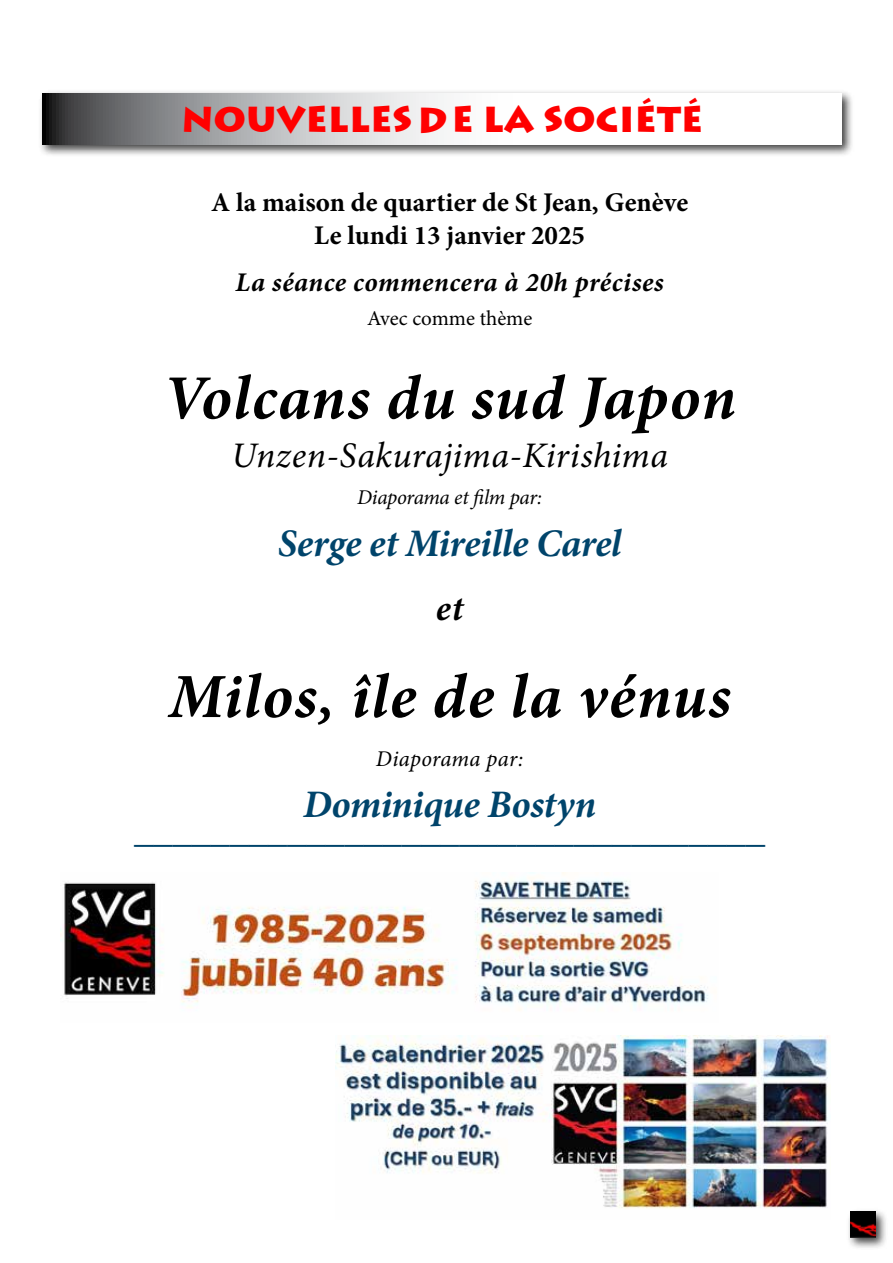
<style>
.page{position:relative;width:893px;height:1263px;background:#fff}
.page>*{position:absolute;margin:0;border:0;box-sizing:border-box;transform-origin:0 0}
.t1{font:italic 700 63px "Minion Pro";letter-spacing:.02em;color:#000}
.t2{font:italic 700 39px "Minion Pro";letter-spacing:-.01em;color:#00446b}
.t3{font:italic 36px "Minion Pro";letter-spacing:.005em;color:#000}
.t4{font:700 36px "Lithograph";color:#f00}
.t5{font:italic 700 36px "Minion Pro";color:#000}
.t6{font:700 27px/33.8px "Minion Pro";color:#000;text-align:center}
.t7{font:italic 700 27px "Minion Pro";letter-spacing:.02em;color:#000}
.t8{font:italic 22.5px "Minion Pro";letter-spacing:.01em;color:#000}
.t9{font:italic 21px "Minion Pro";letter-spacing:-.02em;color:#000}
.t10{font:21px "Minion Pro";letter-spacing:-.005em;color:#000}
</style>
<div class="page">
<div style="left:39px;top:90px;width:815px;height:67px;background:#000;opacity:.75"></div>
<svg style="left:43px;top:94px;width:799px;height:51px"></svg>
<div style="left:846px;top:1208px;width:42px;height:42px;background:#000;opacity:.75"></div>
<img style="left:850px;top:1212px;width:26px;height:25px">
<img style="left:61px;top:873px;width:648px;height:138px">
<img style="left:336px;top:1036px;width:492px;height:173px">
<p class="t4" style="left:181px;top:97px;width:523px">NOUVELLES DE LA SOCIÉTÉ</p>
<p class="t6" style="left:211px;top:185px;width:478px">A la maison de quartier de St Jean, Genève<br>Le lundi 13 janvier 2025</p>
<p class="t7" style="left:236px;top:263px;width:430px">La séance commencera à 20h précises</p>
<p class="t10" style="left:367px;top:304px;width:167px">Avec comme thème</p>
<h1 class="t1" style="left:163px;top:353px;width:574px">Volcans du sud Japon</h1>
<p class="t3" style="left:231px;top:431px;width:438px">Unzen-Sakurajima-Kirishima</p>
<p class="t9" style="left:357px;top:483px;width:186px">Diaporama et film par:</p>
<p class="t2" style="left:278px;top:515px;width:345px">Serge et Mireille Carel</p>
<p class="t5" style="left:436px;top:582px;width:29px">et</p>
<h1 class="t1" style="left:168px;top:652px;width:564px">Milos, île de la vénus</h1>
<p class="t8" style="left:376px;top:743px;width:149px">Diaporama par:</p>
<p class="t2" style="left:303px;top:776px;width:294px">Dominique Bostyn</p>
<p class="t2" style="left:134px;top:801px;width:633px">_________________________________</p>
</div>
